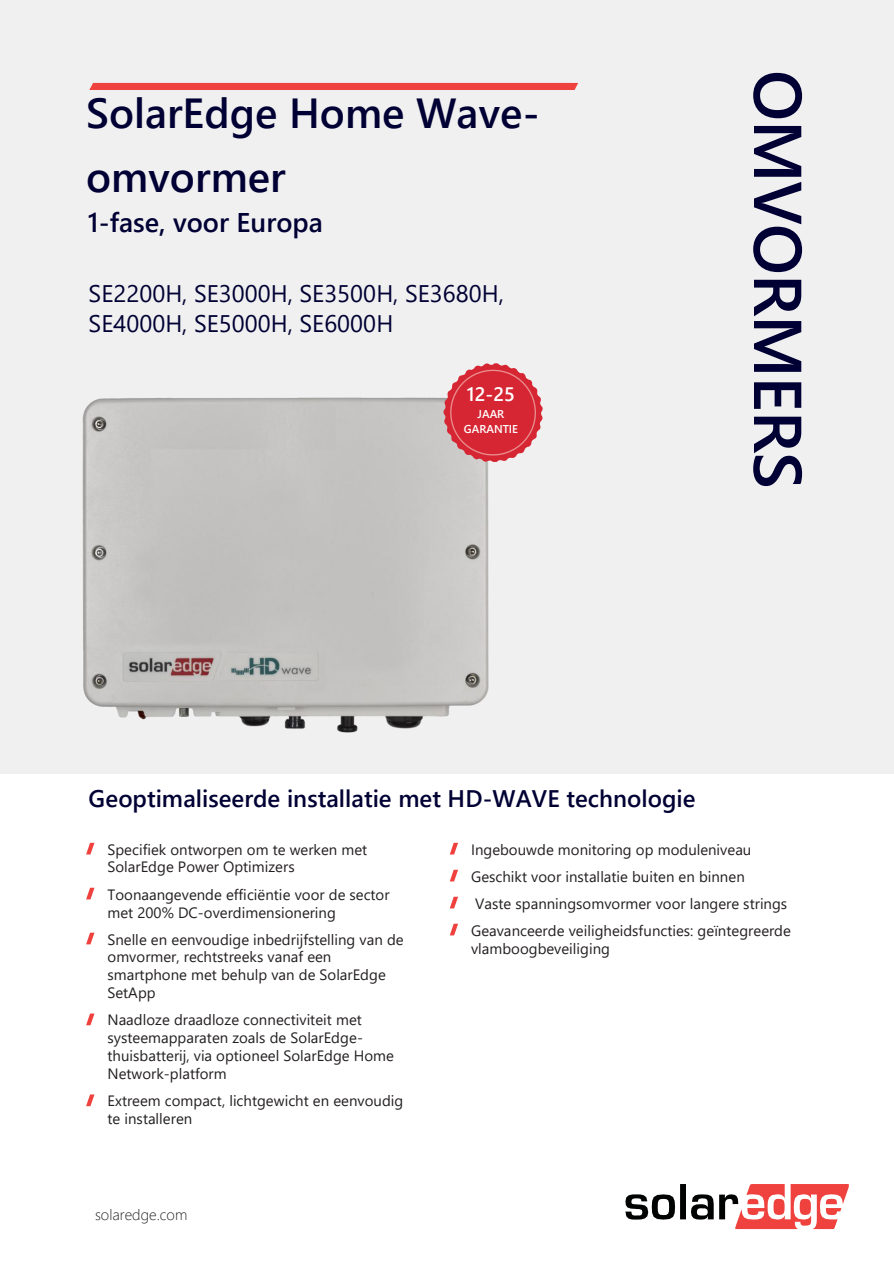
<style>
.page{position:relative;width:894px;height:1264px;background:#fff}
.page>*{position:absolute;margin:0;border:0;box-sizing:border-box;transform-origin:0 0}
.t1{font:600 67.5px "Segoe UI";letter-spacing:-.015em;color:#000034}
.t2{font:600 42px/64.1px "Segoe UI";color:#000034}
.t3{font:600 27px "Segoe UI";color:#000034}
.t4{font:24px/29.8px "Segoe UI";color:#000034}
.t5{font:600 24px "Segoe UI";color:#000034}
.t6{font:600 19.5px "Segoe UI";color:#fff}
.t7{font:15px/18px "Segoe UI";color:#231f20}
.t8{font:300 15px "Segoe UI";color:#221f1f}
.t9{font:600 11.4px/15px "Segoe UI";letter-spacing:-.005em;color:#fff;text-align:center}
</style>
<div class="page">
<div style="left:0;top:0;width:893px;height:773px;background:#f0f0f0"></div>
<div style="left:89px;top:83px;width:489px;height:7px;background:#ef413d"></div>
<img style="left:58px;top:397px;width:450px;height:377px">
<svg style="left:443px;top:363px;width:99px;height:99px"></svg>
<svg style="left:86px;top:842px;width:8px;height:12px"></svg>
<svg style="left:86px;top:887px;width:8px;height:12px"></svg>
<svg style="left:86px;top:932px;width:8px;height:12px"></svg>
<svg style="left:86px;top:1013px;width:8px;height:12px"></svg>
<svg style="left:86px;top:1094px;width:8px;height:11px"></svg>
<svg style="left:450px;top:842px;width:8px;height:12px"></svg>
<svg style="left:450px;top:869px;width:8px;height:12px"></svg>
<svg style="left:450px;top:896px;width:8px;height:12px"></svg>
<svg style="left:450px;top:923px;width:8px;height:12px"></svg>
<svg style="left:625px;top:1184px;width:223px;height:44px"></svg>
<p class="t2" style="left:86px;top:78px;width:455px">SolarEdge Home Wave&shy;omvormer</p>
<h1 class="t3" style="left:88px;top:203px;width:236px">1-fase, voor Europa</h1>
<h1 class="t4" style="left:89px;top:277px;width:417px">SE2200H, SE3000H, SE3500H, SE3680H,<br>SE4000H, SE5000H, SE6000H</h1>
<p class="t6" style="left:466px;top:380px;width:50px">12-25</p>
<p class="t9" style="left:464px;top:405px;width:56px">JAAR<br>GARANTIE</p>
<p class="t1" style="left:826px;top:70px;width:420px;rotate:90deg">OMVORMERS</p>
<h1 class="t5" style="left:89px;top:781px;width:608px">Geoptimaliseerde installatie met HD-WAVE technologie</h1>
<p class="t7" style="left:107px;top:839px;width:261px">Specifiek ontworpen om te werken met<br>SolarEdge Power Optimizers</p>
<p class="t7" style="left:107px;top:883px;width:283px">Toonaangevende efficiëntie voor de sector met 200% DC-overdimensionering</p>
<p class="t7" style="left:107px;top:928px;width:297px">Snelle en eenvoudige inbedrijfstelling van de omvormer, rechtstreeks vanaf een smartphone met behulp van de SolarEdge<br>SetApp</p>
<p class="t7" style="left:107px;top:1009px;width:288px">Naadloze draadloze connectiviteit met systeemapparaten zoals de SolarEdge&shy;thuisbatterij, via optioneel SolarEdge Home Network-platform</p>
<p class="t7" style="left:107px;top:1090px;width:297px">Extreem compact, lichtgewicht en eenvoudig te installeren</p>
<p class="t7" style="left:471px;top:839px;width:282px">Ingebouwde monitoring op moduleniveau</p>
<p class="t7" style="left:471px;top:865px;width:275px">Geschikt voor installatie buiten en binnen</p>
<p class="t7" style="left:475px;top:892px;width:313px">Vaste spanningsomvormer voor langere strings</p>
<p class="t7" style="left:471px;top:919px;width:321px">Geavanceerde veiligheidsfuncties: geïntegreerde vlamboogbeveiliging</p>
<p class="t8" style="left:95px;top:1203px;width:94px">solaredge.com</p>
</div>
